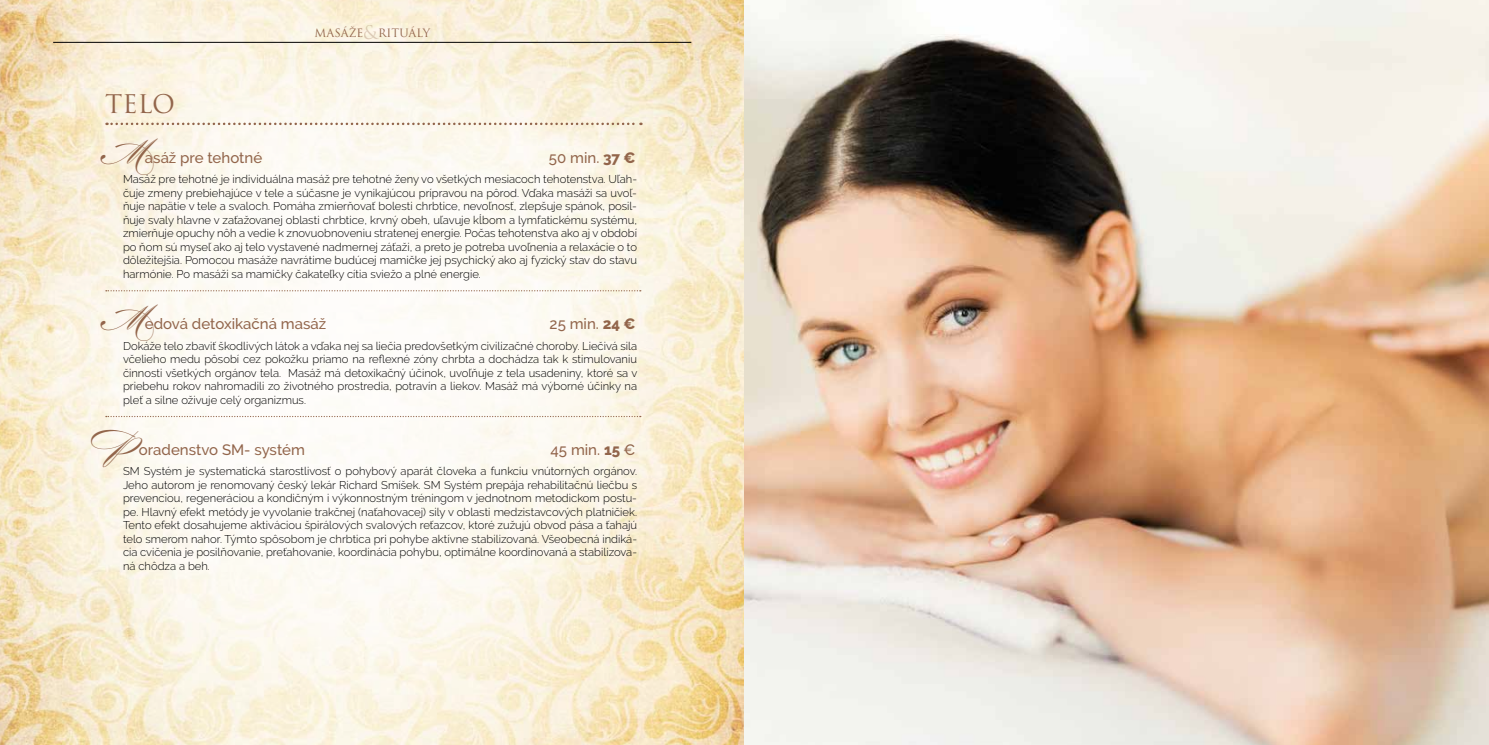
<style>
.page{position:relative;width:1489px;height:745px;background:#fff}
.page>*{position:absolute;margin:0;border:0;box-sizing:border-box;transform-origin:0 0}
.t1{font:25px "Trajan Pro";color:#92654b}
.t2{font:18.5px "Trajan Pro";color:#92654b}
.t3{font:500 15px "Raleway";color:#92654b}
.t4{font:300 11.25px/13.5px "Raleway";color:#000;text-align:justify}
.t5{font:11.25px "Trajan Pro";color:#92654b}
.s1{font-family:"Burgues Script";font-weight:400;font-size:31.25px}
.s2{font-weight:800}
</style>
<div class="page">
<img style="left:0;top:0;width:744px;height:744px">
<svg style="left:32px;top:35px;width:673px;height:674px;fill:#fdf9f0"></svg>
<hr style="left:53px;top:42px;width:638px;height:1px;background:#000">
<svg style="left:106px;top:122px;width:535px;height:3px;background:#dbc9b8"></svg>
<svg style="left:106px;top:290px;width:534px;height:1px"></svg>
<svg style="left:106px;top:415px;width:534px;height:2px"></svg>
<img style="left:744px;top:0;width:744px;height:744px">
<h2 class="t2" style="left:364px;top:21px;width:16px">&amp;</h2>
<p class="t5" style="left:314px;top:26px;width:51px">MASÁŽE</p>
<p class="t5" style="left:378px;top:26px;width:53px">RITUÁLY</p>
<h1 class="t1" style="left:105px;top:88px;width:71px">TELO</h1>
<h3 class="t3" style="left:105px;top:149px;width:158px"><span class="s1">M</span>asáž pre tehotné</h3>
<h3 class="t3" style="left:549px;top:149px;width:88px">50 min. <span class="s2">37 €</span></h3>
<p class="t4" style="left:123px;top:172px;width:515px">Masáž pre tehotné je individuálna masáž pre tehotné ženy vo všetkých mesiacoch tehotenstva. Uľah&shy;čuje zmeny prebiehajúce v tele a súčasne je vynikajúcou prípravou na pôrod. Vďaka masáži sa uvoľ&shy;ňuje napätie v tele a svaloch. Pomáha zmierňovať bolesti chrbtice, nevoľnosť, zlepšuje spánok, posil&shy;ňuje svaly hlavne v zaťažovanej oblasti chrbtice, krvný obeh, uľavuje kĺbom a lymfatickému systému, zmierňuje opuchy nôh a vedie k znovuobnoveniu stratenej energie. Počas tehotenstva ako aj v období po ňom sú myseľ ako aj telo vystavené nadmernej záťaži, a preto je potreba uvoľnenia a relaxácie o to dôležitejšia. Pomocou masáže navrátime budúcej mamičke jej psychický ako aj fyzický stav do stavu harmónie. Po masáži sa mamičky čakateľky cítia sviežo a plné energie.</p>
<h3 class="t3" style="left:105px;top:315px;width:222px"><span class="s1">M</span>edová detoxikačná masáž</h3>
<h3 class="t3" style="left:549px;top:315px;width:87px">25 min. <span class="s2">24 €</span></h3>
<p class="t4" style="left:123px;top:338px;width:516px">Dokáže telo zbaviť škodlivých látok a vďaka nej sa liečia predovšetkým civilizačné choroby. Liečivá sila včelieho medu pôsobí cez pokožku priamo na reflexné zóny chrbta a dochádza tak k stimulovaniu činnosti všetkých orgánov tela. Masáž má detoxikačný účinok, uvoľňuje z tela usadeniny, ktoré sa v priebehu rokov nahromadili zo životného prostredia, potravín a liekov. Masáž má výborné účinky na pleť a silne oživuje celý organizmus.</p>
<h3 class="t3" style="left:105px;top:440px;width:201px"><span class="s1">P</span>oradenstvo SM- systém</h3>
<h3 class="t3" style="left:550px;top:440px;width:86px">45 min. <span class="s2">15</span> €</h3>
<p class="t4" style="left:123px;top:464px;width:515px">SM Systém je systematická starostlivosť o pohybový aparát človeka a funkciu vnútorných orgánov.<br>Jeho autorom je renomovaný český lekár Richard Smíšek. SM Systém prepája rehabilitačnú liečbu s prevenciou, regeneráciou a kondičným i výkonnostným tréningom v jednotnom metodickom postu&shy;pe. Hlavný efekt metódy je vyvolanie trakčnej (naťahovacej) sily v oblasti medzistavcových platničiek.<br>Tento efekt dosahujeme aktiváciou špirálových svalových reťazcov, ktoré zužujú obvod pása a ťahajú telo smerom nahor. Týmto spôsobom je chrbtica pri pohybe aktívne stabilizovaná. Všeobecná indiká&shy;cia cvičenia je posilňovanie, preťahovanie, koordinácia pohybu, optimálne koordinovaná a stabilizova&shy;ná chôdza a beh.</p>
</div>
